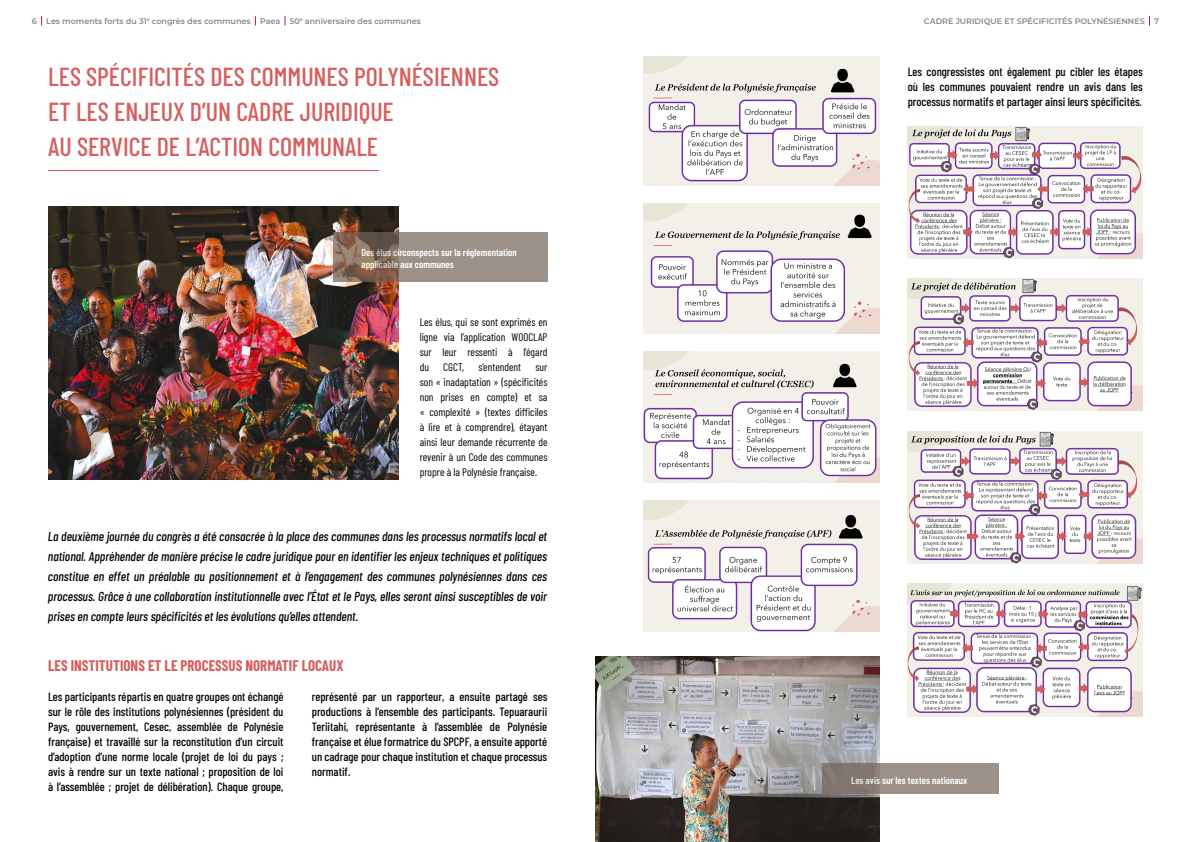
<style>
.page{position:relative;width:1191px;height:842px;background:#fff}
.page>*{position:absolute;margin:0;border:0;box-sizing:border-box;transform-origin:0 0}
.t1{font:500 26px/35px "Barlow Condensed";color:#d65e5e}
.t2{font:700 15px "Barlow Condensed";color:#d65e5e}
.t3{font:italic 500 13px/20px "Barlow Condensed";color:#000;text-align:justify}
.t4{font:500 12px/15px "Barlow Condensed";color:#000;text-align:justify}
.t5{font:11px/15px "Barlow Condensed";color:#000;text-align:justify}
.t6{font:600 10px/12px "Barlow Condensed";color:#fff}
.t7{font:600 8px "Montserrat";color:#878787}
</style>
<div class="page">
<img style="left:48px;top:206px;width:350px;height:273px">
<img style="left:595px;top:656px;width:284px;height:186px">
<svg style="left:333px;top:232px;width:214px;height:49px;background:#938479"></svg>
<svg style="left:823px;top:764px;width:176px;height:30px;background:#948981"></svg>
<img style="left:643px;top:56px;width:236px;height:130px">
<img style="left:643px;top:204px;width:236px;height:130px">
<img style="left:643px;top:352px;width:236px;height:130px">
<img style="left:643px;top:500px;width:236px;height:131px">
<img style="left:907px;top:126px;width:235px;height:132px">
<img style="left:907px;top:278px;width:235px;height:133px">
<img style="left:907px;top:431px;width:235px;height:132px">
<img style="left:907px;top:583px;width:235px;height:133px">
<hr style="left:48px;top:170px;width:331px;height:1px;background:#d65e5e">
<p class="t7" style="left:32px;top:15px;width:391px">6 Les moments forts du 31<sup>e</sup> congrès des communes Paea 50<sup>e</sup> anniversaire des communes</p>
<p class="t7" style="left:924px;top:15px;width:236px">CADRE JURIDIQUE ET SPÉCIFICITÉS POLYNÉSIENNES 7</p>
<h1 class="t1" style="left:48px;top:57px;width:452px">LES SPÉCIFICITÉS DES COMMUNES POLYNÉSIENNES<br>ET LES ENJEUX D’UN CADRE JURIDIQUE<br>AU SERVICE DE L’ACTION COMMUNALE</h1>
<p class="t4" style="left:907px;top:63px;width:236px">Les congressistes ont également pu cibler les étapes où les communes pouvaient rendre un avis dans les processus normatifs et partager ainsi leurs spécificités.</p>
<p class="t6" style="left:361px;top:245px;width:157px">Des élus circonspects sur la réglementation applicable aux communes</p>
<p class="t5" style="left:420px;top:314px;width:129px">Les élus, qui se sont exprimés en ligne via l’application WOOCLAP sur leur ressenti à l’égard du</p>
<p class="t5" style="left:443px;top:359px;width:22px">CGCT,</p>
<p class="t5" style="left:478px;top:359px;width:44px">s’entendent</p>
<p class="t5" style="left:420px;top:359px;width:129px;text-indent:116px">sur son « inadaptation » (spécificités non prises en compte) et sa « complexité » (textes difficiles à lire et à comprendre), étayant ainsi leur demande récurrente de revenir à un Code des communes propre à la Polynésie française.</p>
<p class="t3" style="left:48px;top:525px;width:500px">La deuxième journée du congrès a été consacrée à la place des communes dans les processus normatifs local et national. Appréhender de manière précise le cadre juridique pour en identifier les enjeux techniques et politiques constitue en effet un préalable au positionnement et à l’engagement des communes polynésiennes dans ces processus. Grâce à une collaboration institutionnelle avec l’État et le Pays, elles seront ainsi susceptibles de voir prises en compte leurs spécificités et les évolutions qu’elles attendent.</p>
<p class="t2" style="left:48px;top:655px;width:297px">LES INSTITUTIONS ET LE PROCESSUS NORMATIF LOCAUX</p>
<p class="t4" style="left:48px;top:688px;width:237px">Les participants répartis en quatre groupes ont échangé sur le rôle des institutions polynésiennes (président du Pays, gouvernement, Cesec, assemblée de Polynésie française) et travaillé sur la reconstitution d’un circuit d’adoption d’une norme locale (projet de loi du pays ; avis à rendre sur un texte national ; proposition de loi à l’assemblée ; projet de délibération). Chaque groupe,</p>
<p class="t4" style="left:312px;top:688px;width:237px">représenté par un rapporteur, a ensuite partagé ses productions à l’ensemble des participants. Tepuaraurii Teriitahi, représentante à l’assemblée de Polynésie française et élue formatrice du SPCPF, a ensuite apporté un cadrage pour chaque institution et chaque processus normatif.</p>
<p class="t6" style="left:851px;top:773px;width:118px">Les avis sur les textes nationaux</p>
</div>
